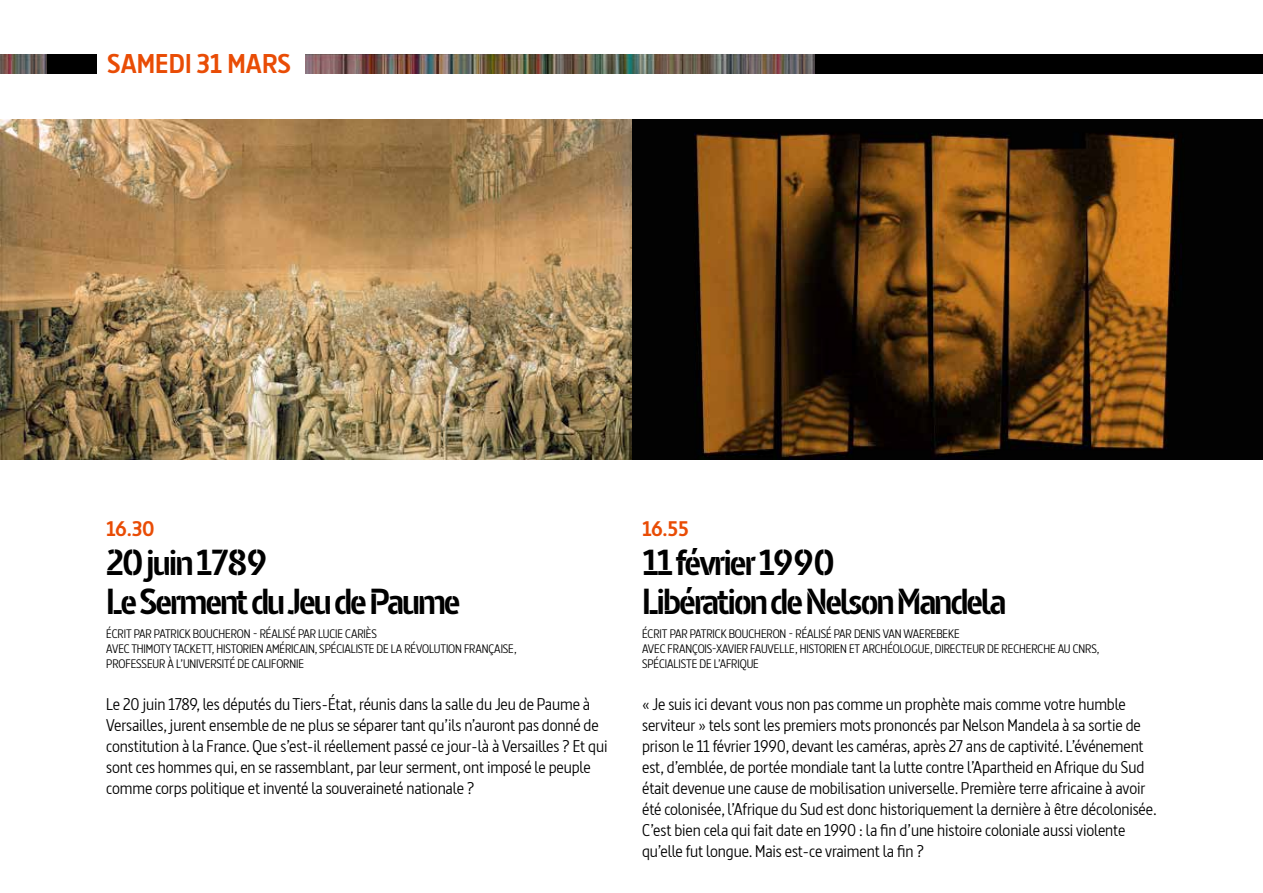
<style>
.page{position:relative;width:1263px;height:893px;background:#fff}
.page>*{position:absolute;margin:0;border:0;box-sizing:border-box;transform-origin:0 0}
.t1{font:700 36px/39px "Barna Stencil";letter-spacing:-.06em;color:#000}
.t2{font:700 27px "Barna";color:#e94c05}
.t3{font:700 21px "Barna";letter-spacing:-.025em;color:#e94c05}
.t4{font:16.5px/21px "Barna";letter-spacing:-.01em;color:#000}
.t5{font:12px/15px "Barna";letter-spacing:-.01em;color:#000}
</style>
<div class="page">
<img style="left:0;top:119px;width:1263px;height:340px">
<div style="left:306px;top:54px;width:957px;height:20px;background:#000"></div>
<img style="left:306px;top:54px;width:509px;height:20px">
<div style="left:0;top:54px;width:96px;height:20px;background:#000"></div>
<img style="left:0;top:54px;width:46px;height:20px">
<h2 class="t2" style="left:107px;top:47px;width:185px">SAMEDI 31 MARS</h2>
<p class="t3" style="left:106px;top:516px;width:50px">16.30</p>
<h1 class="t1" style="left:106px;top:544px;width:356px">20 juin 1789<br>Le Serment du Jeu de Paume</h1>
<p class="t5" style="left:106px;top:626px;width:412px">ÉCRIT PAR PATRICK BOUCHERON - RÉALISÉ PAR LUCIE CARIÈS<br>AVEC THIMOTY TACKETT, HISTORIEN AMÉRICAIN, SPÉCIALISTE DE LA RÉVOLUTION FRANÇAISE,<br>PROFESSEUR À L’UNIVERSITÉ DE CALIFORNIE</p>
<p class="t4" style="left:106px;top:694px;width:503px">Le 20 juin 1789, les députés du Tiers-État, réunis dans la salle du Jeu de Paume à Versailles, jurent ensemble de ne plus se séparer tant qu’ils n’auront pas donné de constitution à la France. Que s’est-il réellement passé ce jour-là à Versailles ? Et qui sont ces hommes qui, en se rassemblant, par leur serment, ont imposé le peuple comme corps politique et inventé la souveraineté nationale ?</p>
<p class="t3" style="left:642px;top:516px;width:48px">16.55</p>
<h1 class="t1" style="left:642px;top:544px;width:366px">11 février 1990<br>Libération de Nelson Mandela</h1>
<p class="t5" style="left:642px;top:626px;width:459px">ÉCRIT PAR PATRICK BOUCHERON - RÉALISÉ PAR DENIS VAN WAEREBEKE<br>AVEC FRANÇOIS-XAVIER FAUVELLE, HISTORIEN ET ARCHÉOLOGUE, DIRECTEUR DE RECHERCHE AU CNRS,<br>SPÉCIALISTE DE L’AFRIQUE</p>
<p class="t4" style="left:642px;top:694px;width:516px">« Je suis ici devant vous non pas comme un prophète mais comme votre humble serviteur » tels sont les premiers mots prononcés par Nelson Mandela à sa sortie de prison le 11 février 1990, devant les caméras, après 27 ans de captivité. L’événement est, d’emblée, de portée mondiale tant la lutte contre l’Apartheid en Afrique du Sud était devenue une cause de mobilisation universelle. Première terre africaine à avoir été colonisée, l’Afrique du Sud est donc historiquement la dernière à être décolonisée.<br>C’est bien cela qui fait date en 1990 : la fin d’une histoire coloniale aussi violente qu’elle fut longue. Mais est-ce vraiment la fin ?</p>
</div>
